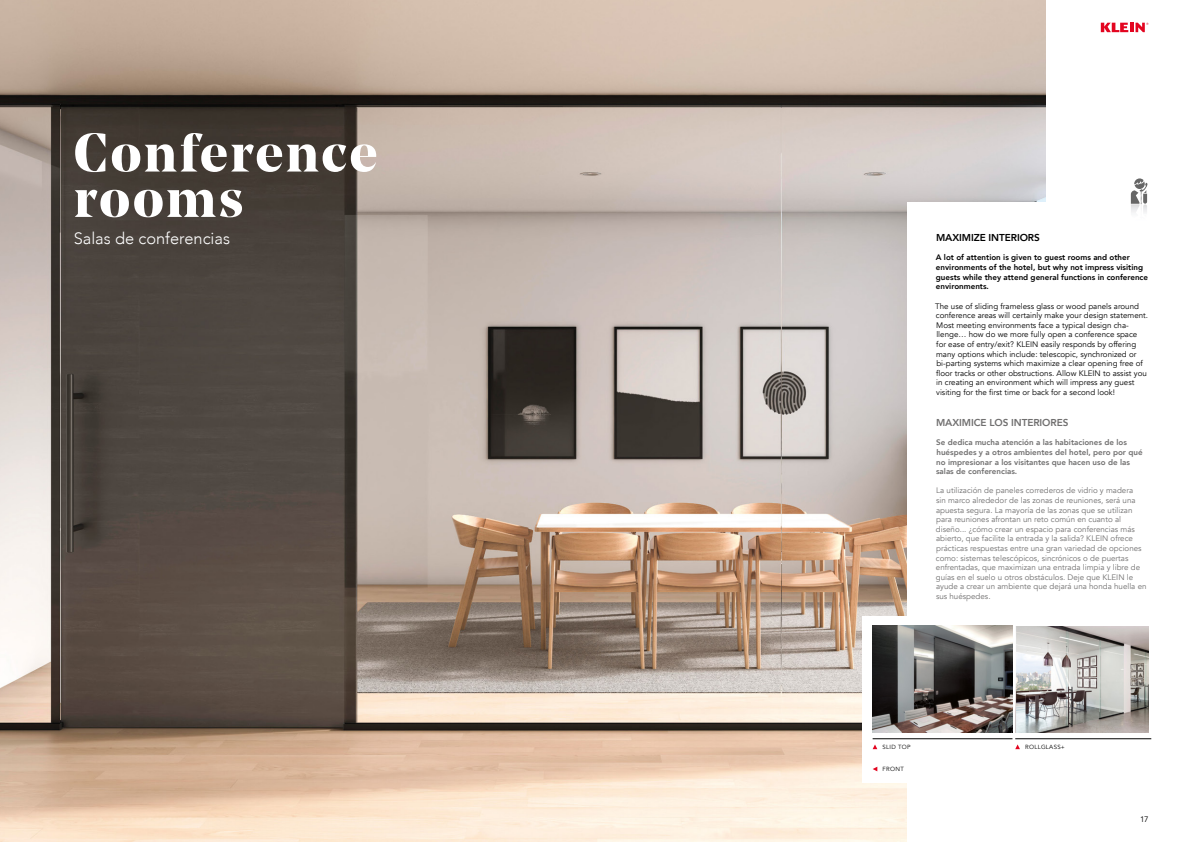
<style>
.page{position:relative;width:1191px;height:842px;background:#fff}
.page>*{position:absolute;margin:0;border:0;box-sizing:border-box;transform-origin:0 0}
.t1{font:700 54.1px "Noe Display";letter-spacing:.045em;color:#fff}
.t2{font:300 16.4px "Avenir";color:#fff}
.TITULO_PEQUEÑO_GRIS{font:800 10px "Avenir";letter-spacing:-.01em;color:#706f6f}
.TITULAR_PEQUEÑO_NEGR{font:800 10px "Avenir";letter-spacing:-.01em;color:#000}
.Texto_gris{font:8px/9.6px "Avenir";color:#706f6f}
.Texto_negro{font:8px/9.6px "Avenir";color:#000}
.TITULAR_PEQUEÑO_NEGR-2{font:800 8px/9.6px "Avenir";color:#000}
.TITULO_PEQUEÑO_GRIS-2{font:800 8px/9.6px "Avenir";color:#706f6f}
.t3{font:6px "Avenir";letter-spacing:.05em;color:#000}
</style>
<div class="page">
<svg style="left:1100px;top:23px;width:48px;height:9px"></svg>
<img style="left:0;top:0;width:1045px;height:842px">
<div style="left:907px;top:203px;width:210px;height:639px;background:#fff"></div>
<svg style="left:1130px;top:178px;width:18px;height:35px"></svg>
<div style="left:862px;top:616px;width:256px;height:167px;background:#fff"></div>
<hr style="left:872px;top:738px;width:140px;height:1px;background:#000">
<hr style="left:1015px;top:738px;width:136px;height:1px;background:#000">
<img style="left:872px;top:626px;width:140px;height:106px">
<svg style="left:872px;top:744px;width:5px;height:5px"></svg>
<svg style="left:1015px;top:744px;width:5px;height:5px"></svg>
<svg style="left:873px;top:767px;width:4px;height:4px"></svg>
<img style="left:1015px;top:626px;width:133px;height:106px">
<p class="t1" style="left:74px;top:118px;width:305px">Conference</p>
<p class="t1" style="left:74px;top:163px;width:171px">rooms</p>
<p class="t2" style="left:74px;top:229px;width:158px">Salas de conferencias</p>
<p class="TITULAR_PEQUEÑO_NEGR" style="left:936px;top:230px;width:105px">MAXIMIZE INTERIORS</p>
<p class="TITULAR_PEQUEÑO_NEGR-2" style="left:935px;top:253px;width:214px">A lot of attention is given to guest rooms and other environments of the hotel, but why not impress visiting guests while they attend general functions in conference environments.</p>
<p class="Texto_negro" style="left:935px;top:301px;width:214px">The use of sliding frameless glass or wood panels around conference areas will certainly make your design statement.<br>Most meeting environments face a typical design cha&shy;llenge… how do we more fully open a conference space<br>for ease of entry/exit? KLEIN easily responds by offering many options which include: telescopic, synchronized or bi-parting systems which maximize a clear opening free of floor tracks or other obstructions. Allow KLEIN to assist you in creating an environment which will impress any guest visiting for the first time or back for a second look!</p>
<p class="TITULO_PEQUEÑO_GRIS" style="left:936px;top:415px;width:134px">MAXIMICE LOS INTERIORES</p>
<p class="TITULO_PEQUEÑO_GRIS-2" style="left:936px;top:438px;width:208px">Se dedica mucha atención a las habitaciones de los huéspedes y a otros ambientes del hotel, pero por qué no impresionar a los visitantes que hacen uso de las salas de conferencias.</p>
<p class="Texto_gris" style="left:936px;top:486px;width:212px">La utilización de paneles correderos de vidrio y madera<br>sin marco alrededor de las zonas de reuniones, será una apuesta segura. La mayoría de las zonas que se utilizan para reuniones afrontan un reto común en cuanto al diseño... ¿cómo crear un espacio para conferencias más abierto, que facilite la entrada y la salida? KLEIN ofrece prácticas respuestas entre una gran variedad de opciones como: sistemas telescópicos, sincrónicos o de puertas enfrentadas, que maximizan una entrada limpia y libre de guías en el suelo u otros obstáculos. Deje que KLEIN le ayude a crear un ambiente que dejará una honda huella en sus huéspedes.</p>
<p class="t3" style="left:882px;top:743px;width:30px">SLID TOP</p>
<p class="t3" style="left:1025px;top:743px;width:41px">ROLLGLASS+</p>
<p class="t3" style="left:882px;top:766px;width:23px">FRONT</p>
<p class="Texto_negro" style="left:1140px;top:814px;width:10px">17</p>
</div>
